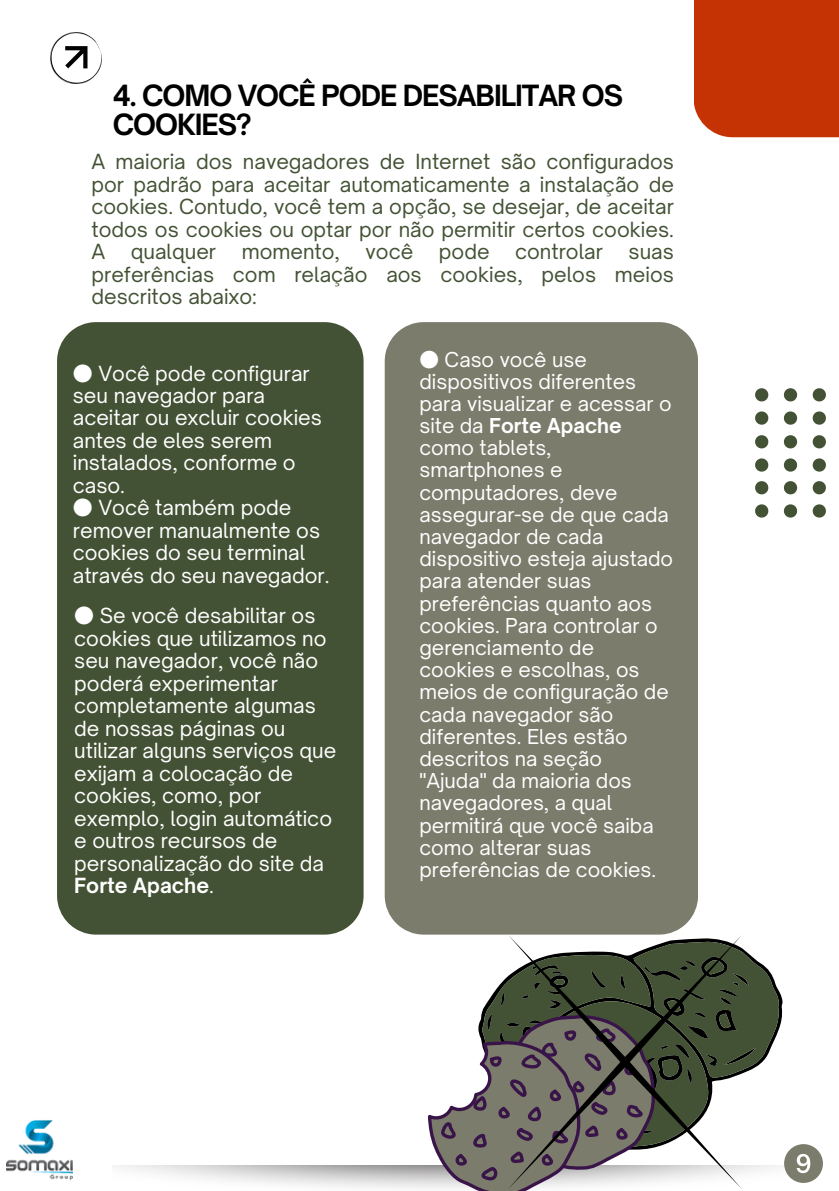
<style>
.page{position:relative;width:839px;height:1191px;background:#fff}
.page>*{position:absolute;margin:0;border:0;box-sizing:border-box;transform-origin:0 0}
.t1{font:700 28px/28.4px "Open Sauce One";letter-spacing:-.04em;color:#000}
.t2{font:20px/22.4px "Open Sauce One";color:#fff}
.t3{font:20px/22.4px "Open Sauce One";color:#435234;text-align:justify}
.t4{font:19.6px/22.2px "Open Sauce One";color:#fff}
.s1{font-family:"Noto Sans CJ Ksc"}
.s2{font-weight:700}
</style>
<div class="page">
<div style="left:385px;top:322px;width:313px;height:613px;background:#7b7c6b"></div>
<div style="left:57px;top:322px;width:306px;height:613px;background:#435234"></div>
<div style="left:693px;top:0;width:145px;height:137px;background:#c53204"></div>
<svg style="left:755px;top:388px;width:13px;height:13px"></svg>
<svg style="left:783px;top:388px;width:14px;height:13px"></svg>
<svg style="left:812px;top:388px;width:13px;height:13px"></svg>
<svg style="left:755px;top:411px;width:13px;height:14px"></svg>
<svg style="left:783px;top:411px;width:14px;height:14px"></svg>
<svg style="left:812px;top:411px;width:13px;height:14px"></svg>
<svg style="left:755px;top:435px;width:13px;height:13px"></svg>
<svg style="left:783px;top:435px;width:14px;height:13px"></svg>
<svg style="left:812px;top:435px;width:13px;height:13px"></svg>
<svg style="left:755px;top:458px;width:13px;height:14px"></svg>
<svg style="left:783px;top:458px;width:14px;height:14px"></svg>
<svg style="left:812px;top:458px;width:13px;height:14px"></svg>
<svg style="left:755px;top:481px;width:13px;height:13px"></svg>
<svg style="left:783px;top:481px;width:14px;height:13px"></svg>
<svg style="left:812px;top:481px;width:13px;height:13px"></svg>
<svg style="left:755px;top:504px;width:13px;height:13px"></svg>
<svg style="left:783px;top:504px;width:14px;height:13px"></svg>
<svg style="left:812px;top:504px;width:13px;height:13px"></svg>
<img style="left:7px;top:1120px;width:66px;height:60px">
<svg style="left:428px;top:948px;width:394px;height:243px"></svg>
<svg style="left:508px;top:935px;width:234px;height:254px"></svg>
<img style="left:51px;top:33px;width:51px;height:51px">
<svg style="left:65px;top:46px;width:22px;height:22px"></svg>
<h1 class="t1" style="left:113px;top:81px;width:512px">4. COMO VOCÊ PODE DESABILITAR OS<br>COOKIES?</h1>
<p class="t3" style="left:91px;top:151px;width:584px">A maioria dos navegadores de Internet são configurados por padrão para aceitar automaticamente a instalação de cookies. Contudo, você tem a opção, se desejar, de aceitar todos os cookies ou optar por não permitir certos cookies.<br>A</p>
<p class="t3" style="left:131px;top:241px;width:87px">qualquer</p>
<p class="t3" style="left:242px;top:241px;width:100px">momento,</p>
<p class="t3" style="left:365px;top:241px;width:49px">você</p>
<p class="t3" style="left:439px;top:241px;width:52px">pode</p>
<p class="t3" style="left:515px;top:241px;width:89px">controlar</p>
<p class="t3" style="left:91px;top:241px;width:584px;text-indent:537px">suas preferências com relação aos cookies, pelos meios descritos abaixo:</p>
<p class="t2" style="left:73px;top:362px;width:251px"><span class="s1">●</span> Você pode configurar seu navegador para aceitar ou excluir cookies antes de eles serem instalados, conforme o caso.</p>
<p class="t2" style="left:73px;top:497px;width:258px"><span class="s1">●</span> Você também pode remover manualmente os cookies do seu terminal através do seu navegador.</p>
<p class="t2" style="left:74px;top:604px;width:264px"><span class="s1">●</span> Se você desabilitar os cookies que utilizamos no seu navegador, você não poderá experimentar completamente algumas de nossas páginas ou utilizar alguns serviços que exijam a colocação de cookies, como, por exemplo, login automático e outros recursos de personalização do site da<br><span class="s2">Forte Apache</span>.</p>
<p class="t4" style="left:419px;top:348px;width:255px"><span class="s1">●</span> Caso você use dispositivos diferentes para visualizar e acessar o site da <span class="s2">Forte Apache </span>como tablets, smartphones e computadores, deve assegurar-se de que cada navegador de cada dispositivo esteja ajustado para atender suas preferências quanto aos cookies. Para controlar o gerenciamento de cookies e escolhas, os meios de configuração de cada navegador são diferentes. Eles estão descritos na seção "Ajuda" da maioria dos navegadores, a qual permitirá que você saiba como alterar suas preferências de cookies.</p>
</div>
